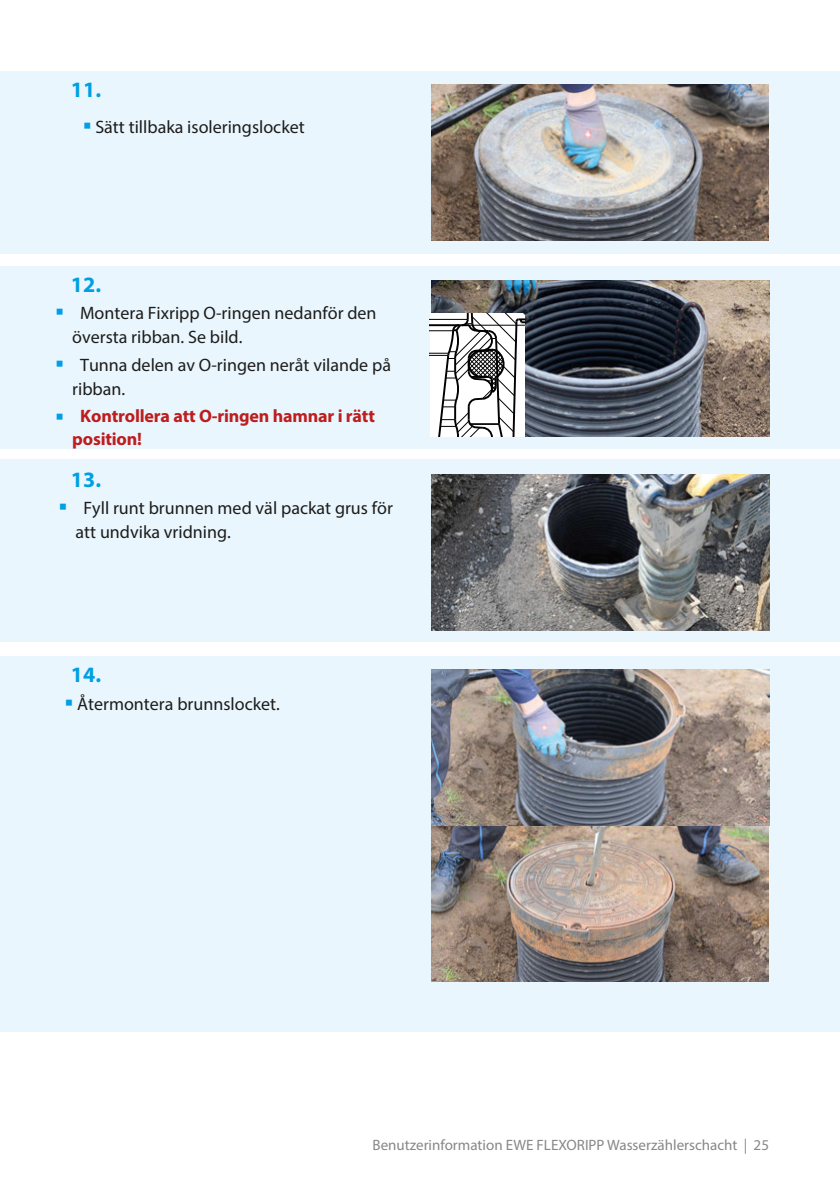
<style>
.page{position:relative;width:840px;height:1191px;background:#fff}
.page>*{position:absolute;margin:0;border:0;box-sizing:border-box;transform-origin:0 0}
.HL2_11_13pt{font:700 22px "Myriad Pro";color:#009fe3}
.t1{font:18px/23.6px "Myriad Pro";color:#1d1d1b}
.t2{font:700 18px/23.6px "Myriad Pro";letter-spacing:-.01em;color:#bd1d1d}
.t3{font:15px "Myriad Pro";color:#878787}
</style>
<div class="page">
<div style="left:0;top:656px;width:839px;height:375px;background:#eaf6fe"></div>
<div style="left:0;top:459px;width:839px;height:182px;background:#eaf6fe"></div>
<div style="left:0;top:71px;width:839px;height:183px;background:#eaf6fe"></div>
<img style="left:431px;top:85px;width:337px;height:156px">
<img style="left:431px;top:474px;width:338px;height:156px">
<img style="left:431px;top:669px;width:337px;height:312px">
<div style="left:0;top:266px;width:839px;height:182px;background:#eaf6fe"></div>
<img style="left:431px;top:280px;width:337px;height:156px">
<svg style="left:429px;top:313px;width:95px;height:123px;background:#c6c6c6"></svg>
<hr style="left:469px;top:325px;width:55px;height:1px;background:#000">
<p class="HL2_11_13pt" style="left:71px;top:75px;width:32px">11.</p>
<p class="t1" style="left:95px;top:115px;width:211px">Sätt tillbaka isoleringslocket</p>
<p class="HL2_11_13pt" style="left:71px;top:270px;width:32px">12.</p>
<p class="t1" style="left:72px;top:301px;width:305px;text-indent:8px">Montera Fixripp O-ringen nedanför den översta ribban. Se bild.</p>
<p class="t1" style="left:72px;top:353px;width:320px;text-indent:8px">Tunna delen av O-ringen neråt vilande på ribban.</p>
<p class="t2" style="left:72px;top:403px;width:304px;text-indent:8px">Kontrollera att O-ringen hamnar i rätt position!</p>
<p class="HL2_11_13pt" style="left:71px;top:465px;width:32px">13.</p>
<p class="t1" style="left:76px;top:496px;width:318px;text-indent:8px">Fyll runt brunnen med väl packat grus för att undvika vridning.</p>
<p class="HL2_11_13pt" style="left:71px;top:660px;width:32px">14.</p>
<p class="t1" style="left:77px;top:691px;width:204px">Återmontera brunnslocket.</p>
<p class="t3" style="left:372px;top:1136px;width:398px">Benutzerinformation EWE FLEXORIPP Wasserzählerschacht | 25</p>
</div>
